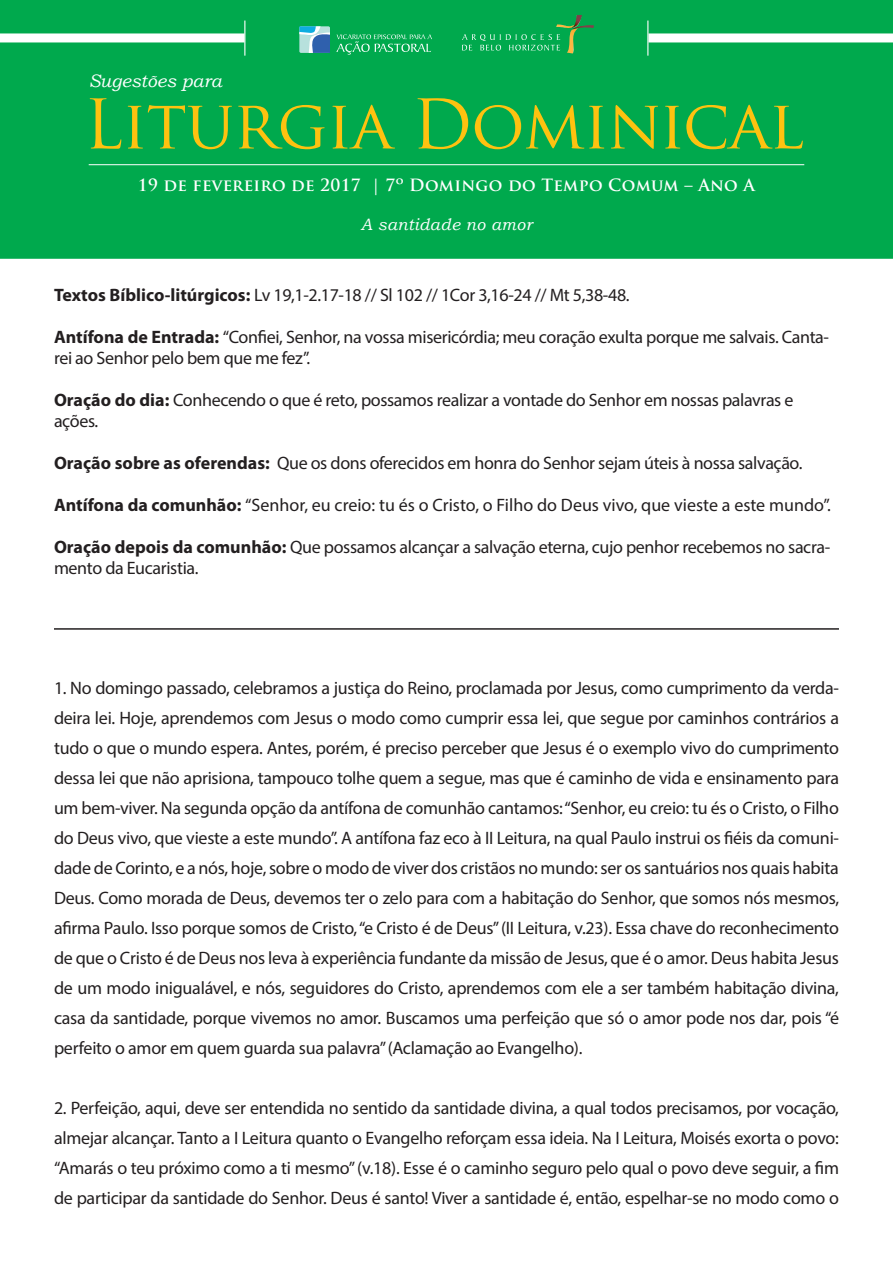
<style>
.page{position:relative;width:893px;height:1263px;background:#fff}
.page>*{position:absolute;margin:0;border:0;box-sizing:border-box;transform-origin:0 0}
.t1{font:66.6px "Trajan Pro";letter-spacing:-.02em;color:#fec210}
.t2{font:18px/30px "Myriad Pro";letter-spacing:-.02em;color:#231f20}
.t3{font:18px "Myriad Pro";color:#231f20}
.t4{font:italic 18px "Bookman Old Style";color:#fff}
.t5{font:700 16.5px "Trajan Pro";letter-spacing:.02em;color:#fff}
.t6{font:italic 16.5px "Bookman Old Style";letter-spacing:.02em;color:#fff}
.s1{font-weight:700}
</style>
<div class="page">
<div style="left:1px;top:1px;width:891px;height:257px;background:#00a94d"></div>
<div style="left:0;top:0;width:893px;height:259px;border:2px solid #00a94d"></div>
<hr style="left:54px;top:628px;width:785px;height:2px;background:#231f20">
<div style="left:0;top:33px;width:244px;height:9px;background:#fff"></div>
<div style="left:648px;top:33px;width:245px;height:9px;background:#fff"></div>
<svg style="left:462px;top:34px;width:98px;height:17px"></svg>
<img style="left:582px;top:25px;width:12px;height:3px">
<svg style="left:574px;top:15px;width:8px;height:13px"></svg>
<img style="left:556px;top:24px;width:18px;height:4px">
<img style="left:567px;top:28px;width:11px;height:26px">
<svg style="left:299px;top:26px;width:31px;height:27px"></svg>
<svg style="left:336px;top:34px;width:96px;height:21px"></svg>
<hr style="left:244px;top:21px;width:1px;height:35px;background:#fff">
<hr style="left:647px;top:21px;width:1px;height:35px;background:#fff">
<hr style="left:89px;top:164px;width:715px;height:1px;background:#fff">
<p class="t4" style="left:89px;top:69px;width:135px">Sugestões para</p>
<p class="t1" style="left:84px;top:82px;width:722px">Liturgia Dominical</p>
<p class="t5" style="left:138px;top:175px;width:619px">19 de fevereiro de 2017 | 7º Domingo do Tempo Comum – Ano A</p>
<p class="t6" style="left:361px;top:213px;width:173px">A santidade no amor</p>
<p class="t2" style="left:54px;top:279px;width:577px"><span class="s1">Textos Bíblico-litúrgicos:</span> Lv 19,1-2.17-18 // Sl 102 // 1Cor 3,16-24 // Mt 5,38-48.</p>
<p class="t2" style="left:54px;top:326px;width:777px;line-height:21px"><span class="s1">Antífona de Entrada:</span> “Confiei, Senhor, na vossa misericórdia; meu coração exulta porque me salvais. Canta&shy;rei ao Senhor pelo bem que me fez”.</p>
<p class="t2" style="left:54px;top:389px;width:741px;line-height:21px"><span class="s1">Oração do dia:</span> Conhecendo o que é reto, possamos realizar a vontade do Senhor em nossas palavras e ações.</p>
<p class="t2" style="left:54px;top:447px;width:750px"><span class="s1">Oração sobre as oferendas:</span> Que os dons oferecidos em honra do Senhor sejam úteis à nossa salvação.</p>
<p class="t3" style="left:54px;top:493px;width:778px"><span class="s1">Antífona da comunhão:</span> “Senhor, eu creio: tu és o Cristo, o Filho do Deus vivo, que vieste a este mundo”.</p>
<p class="t2" style="left:54px;top:536px;width:778px;line-height:21px"><span class="s1">Oração depois da comunhão:</span> Que possamos alcançar a salvação eterna, cujo penhor recebemos no sacra&shy;mento da Eucaristia.</p>
<p class="t2" style="left:54px;top:672px;width:787px;text-align:justify">1. No domingo passado, celebramos a justiça do Reino, proclamada por Jesus, como cumprimento da verda&shy;deira lei. Hoje, aprendemos com Jesus o modo como cumprir essa lei, que segue por caminhos contrários a tudo o que o mundo espera. Antes, porém, é preciso perceber que Jesus é o exemplo vivo do cumprimento dessa lei que não aprisiona, tampouco tolhe quem a segue, mas que é caminho de vida e ensinamento para um bem-viver. Na segunda opção da antífona de comunhão cantamos: “Senhor, eu creio: tu és o Cristo, o Filho do Deus vivo, que vieste a este mundo”. A antífona faz eco à II Leitura, na qual Paulo instrui os fiéis da comuni&shy;dade de Corinto, e a nós, hoje, sobre o modo de viver dos cristãos no mundo: ser os santuários nos quais habita Deus. Como morada de Deus, devemos ter o zelo para com a habitação do Senhor, que somos nós mesmos, afirma Paulo. Isso porque somos de Cristo, “e Cristo é de Deus” (II Leitura, v.23). Essa chave do reconhecimento de que o Cristo é de Deus nos leva à experiência fundante da missão de Jesus, que é o amor. Deus habita Jesus de um modo inigualável, e nós, seguidores do Cristo, aprendemos com ele a ser também habitação divina, casa da santidade, porque vivemos no amor. Buscamos uma perfeição que só o amor pode nos dar, pois “é perfeito o amor em quem guarda sua palavra” (Aclamação ao Evangelho).</p>
<p class="t2" style="left:54px;top:1092px;width:786px;text-align:justify">2. Perfeição, aqui, deve ser entendida no sentido da santidade divina, a qual todos precisamos, por vocação, almejar alcançar. Tanto a I Leitura quanto o Evangelho reforçam essa ideia. Na I Leitura, Moisés exorta o povo: “Amarás o teu próximo como a ti mesmo” (v.18). Esse é o caminho seguro pelo qual o povo deve seguir, a fim de participar da santidade do Senhor. Deus é santo! Viver a santidade é, então, espelhar-se no modo como o</p>
</div>
